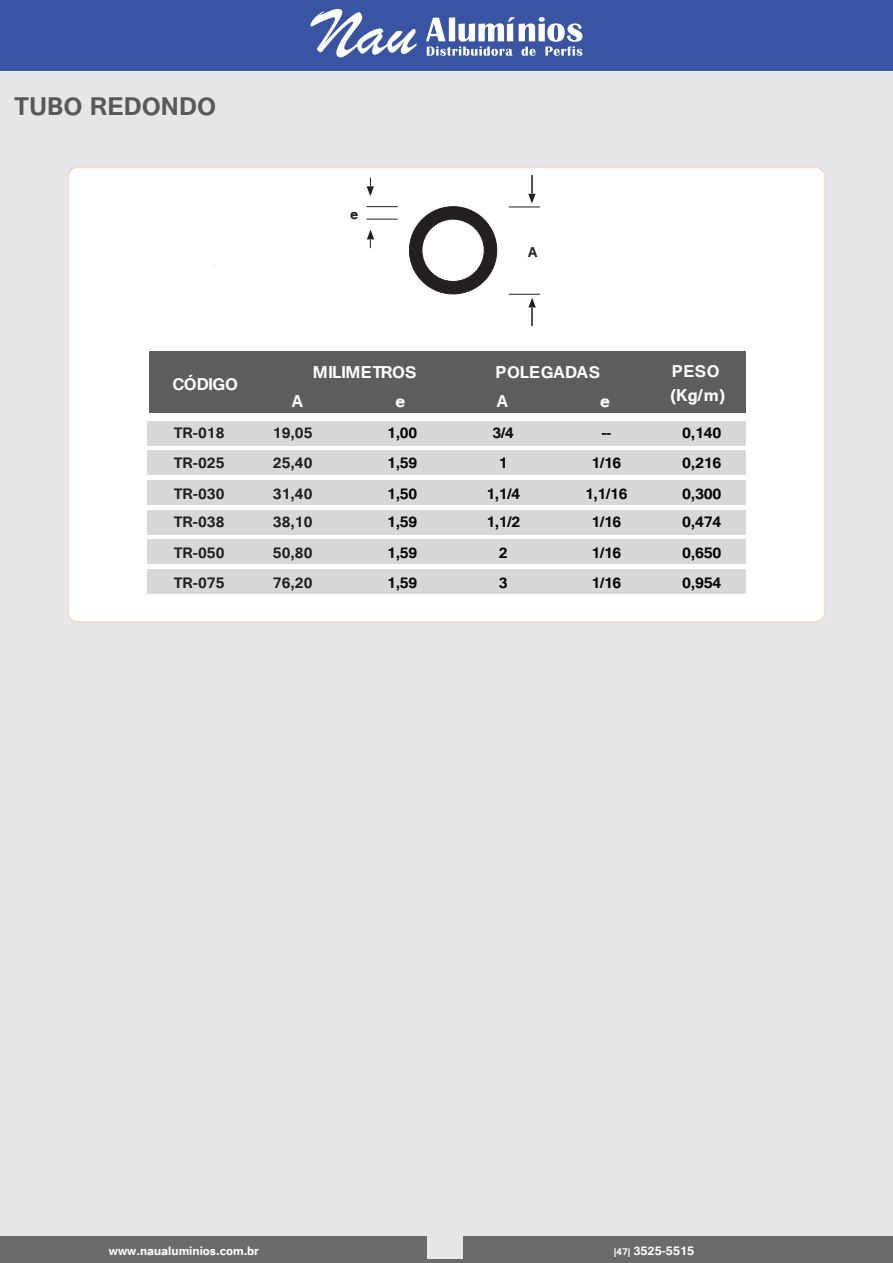
<style>
.page{position:relative;width:893px;height:1263px;background:#fff}
.page>*{position:absolute;margin:0;border:0;box-sizing:border-box;transform-origin:0 0}
.t1{font:700 31.5px "Tunga";color:#57585a}
.t2{font:700 21.15px/24.5px "Tunga";letter-spacing:-.005em;color:#fff}
.t3{font:700 18.6px "Tunga";letter-spacing:-.015em;color:#040504}
.t4{font:700 18.6px "Tunga";color:#231f20}
.t5{font:700 17.55px "Tunga";color:#231f20}
.t6{font:700 15px "Tunga";color:#fff}
.s1{font-size:12px}
</style>
<div class="page">
<div style="left:0;top:0;width:893px;height:71px;background:#3a54a4"></div>
<svg style="left:310px;top:9px;width:106px;height:48px"></svg>
<svg style="left:426px;top:17px;width:156px;height:39px"></svg>
<div style="left:0;top:1236px;width:893px;height:27px;background:#6b6b6e"></div>
<div style="left:427px;top:1232px;width:36px;height:26px;background:#e6e7e9"></div>
<div style="left:0;top:71px;width:893px;height:1165px;background:#e6e7e9"></div>
<div style="left:68px;top:167px;width:757px;height:455px;background:#fff"></div>
<hr style="left:509px;top:207px;width:31px;height:1px;background:#231f20">
<hr style="left:509px;top:294px;width:31px;height:1px;background:#231f20">
<hr style="left:366px;top:206px;width:32px;height:1px;background:#231f20">
<hr style="left:366px;top:219px;width:32px;height:1px;background:#231f20">
<svg style="left:367px;top:230px;width:7px;height:18px"></svg>
<svg style="left:367px;top:178px;width:7px;height:18px"></svg>
<svg style="left:528px;top:298px;width:8px;height:28px"></svg>
<svg style="left:528px;top:175px;width:8px;height:29px"></svg>
<svg style="left:409px;top:206px;width:88px;height:88px;background:#a5a3a3"></svg>
<div style="left:147px;top:421px;width:599px;height:24px;background:#d8d8d8"></div>
<div style="left:147px;top:451px;width:599px;height:24px;background:#d8d8d8"></div>
<div style="left:147px;top:480px;width:599px;height:25px;background:#d8d8d8"></div>
<div style="left:147px;top:510px;width:599px;height:24px;background:#d8d8d8"></div>
<div style="left:147px;top:540px;width:599px;height:24px;background:#d8d8d8"></div>
<div style="left:147px;top:569px;width:599px;height:25px;background:#d8d8d8"></div>
<div style="left:149px;top:351px;width:597px;height:62px;background:#5c5d5f"></div>
<h1 class="t1" style="left:14px;top:86px;width:204px">TUBO REDONDO</h1>
<p class="t2" style="left:172px;top:370px;width:67px">CÓDIGO</p>
<p class="t5" style="left:350px;top:203px;width:10px">e</p>
<p class="t5" style="left:528px;top:240px;width:11px">A</p>
<p class="t2" style="left:313px;top:359px;width:105px">MILIMETROS</p>
<p class="t2" style="left:496px;top:359px;width:106px">POLEGADAS</p>
<p class="t2" style="left:670px;top:357px;width:57px">PESO (Kg/m)</p>
<p class="t2" style="left:292px;top:387px;width:13px">A</p>
<p class="t2" style="left:395px;top:387px;width:11px">e</p>
<p class="t2" style="left:497px;top:387px;width:13px">A</p>
<p class="t2" style="left:600px;top:387px;width:11px">e</p>
<p class="t4" style="left:174px;top:421px;width:52px">TR-018</p>
<p class="t4" style="left:273px;top:421px;width:41px">19,05</p>
<p class="t3" style="left:387px;top:421px;width:31px">1,00</p>
<p class="t3" style="left:493px;top:421px;width:23px">3/4</p>
<p class="t3" style="left:601px;top:421px;width:11px">--</p>
<p class="t3" style="left:682px;top:421px;width:41px">0,140</p>
<p class="t4" style="left:174px;top:450px;width:52px">TR-025</p>
<p class="t4" style="left:273px;top:450px;width:41px">25,40</p>
<p class="t3" style="left:387px;top:450px;width:31px">1,59</p>
<p class="t3" style="left:499px;top:450px;width:10px">1</p>
<p class="t3" style="left:591px;top:450px;width:31px">1/16</p>
<p class="t3" style="left:682px;top:450px;width:41px">0,216</p>
<p class="t4" style="left:174px;top:481px;width:52px">TR-030</p>
<p class="t4" style="left:273px;top:481px;width:41px">31,40</p>
<p class="t3" style="left:387px;top:481px;width:31px">1,50</p>
<p class="t3" style="left:486px;top:481px;width:35px">1,1/4</p>
<p class="t3" style="left:585px;top:481px;width:44px">1,1/16</p>
<p class="t3" style="left:682px;top:481px;width:41px">0,300</p>
<p class="t4" style="left:174px;top:510px;width:52px">TR-038</p>
<p class="t4" style="left:273px;top:510px;width:41px">38,10</p>
<p class="t3" style="left:387px;top:510px;width:31px">1,59</p>
<p class="t3" style="left:486px;top:510px;width:35px">1,1/2</p>
<p class="t3" style="left:591px;top:510px;width:31px">1/16</p>
<p class="t3" style="left:682px;top:510px;width:41px">0,474</p>
<p class="t4" style="left:174px;top:540px;width:52px">TR-050</p>
<p class="t4" style="left:273px;top:540px;width:41px">50,80</p>
<p class="t3" style="left:387px;top:540px;width:31px">1,59</p>
<p class="t3" style="left:499px;top:540px;width:10px">2</p>
<p class="t3" style="left:591px;top:540px;width:31px">1/16</p>
<p class="t3" style="left:682px;top:540px;width:41px">0,650</p>
<p class="t4" style="left:174px;top:571px;width:52px">TR-075</p>
<p class="t4" style="left:273px;top:571px;width:41px">76,20</p>
<p class="t3" style="left:387px;top:571px;width:31px">1,59</p>
<p class="t3" style="left:499px;top:571px;width:10px">3</p>
<p class="t3" style="left:591px;top:571px;width:31px">1/16</p>
<p class="t3" style="left:682px;top:571px;width:41px">0,954</p>
<p class="t6" style="left:109px;top:1241px;width:152px">www.naualuminios.com.br</p>
<p class="t6" style="left:614px;top:1241px;width:82px"><span class="s1">|47|</span> 3525-5515</p>
</div>
